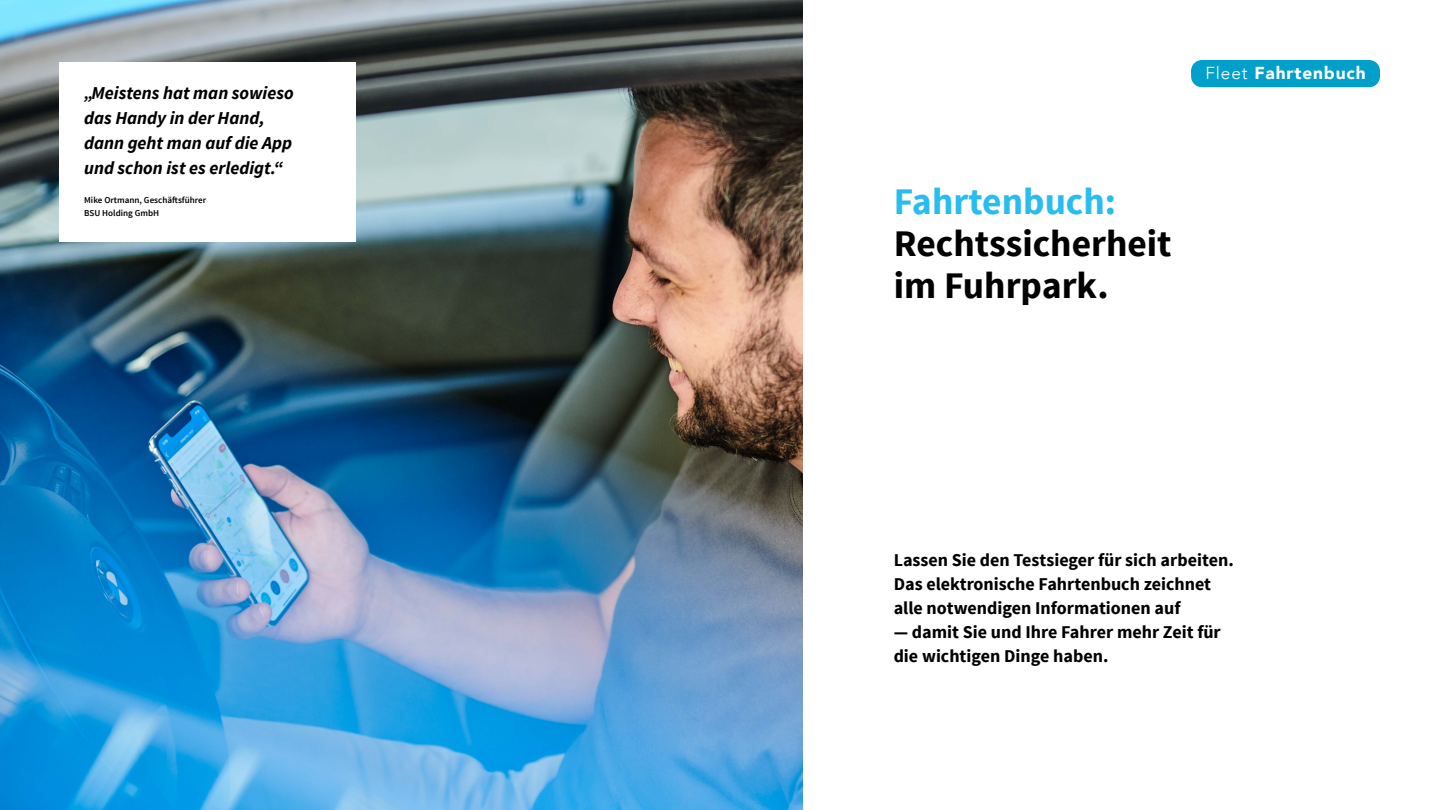
<style>
.page{position:relative;width:1440px;height:810px;background:#fff}
.page>*{position:absolute;margin:0;border:0;box-sizing:border-box;transform-origin:0 0}
.t1{font:700 37.5px/42px "Source Sans Pro";color:#000}
.t2{font:700 37.5px "Source Sans Pro";color:#29bdef}
.t3{font:italic 700 18.15px/24.9px "Source Sans Pro";color:#000}
.t4{font:700 18px/24px "Source Sans Pro";color:#000}
.t5{font:900 17.33px "Avenir";letter-spacing:.05em;color:#fff}
.t6{font:600 9.07px/12.5px "Source Sans Pro";color:#000}
.s1{font-weight:300}
</style>
<div class="page">
<img style="left:0;top:0;width:803px;height:810px">
<div style="left:59px;top:62px;width:297px;height:180px;background:#fff"></div>
<div style="left:1191px;top:60px;width:189px;height:27px;background:#00a0cb;border-radius:11px"></div>
<p class="t3" style="left:84px;top:81px;width:211px">„Meistens hat man sowieso das Handy in der Hand, dann geht man auf die App und schon ist es erledigt.“</p>
<p class="t6" style="left:84px;top:194px;width:123px">Mike Ortmann, Geschäftsführer<br>BSU Holding GmbH</p>
<p class="t5" style="left:1205px;top:58px;width:162px"><span class="s1">Fleet</span> Fahrtenbuch</p>
<h1 class="t2" style="left:894px;top:177px;width:224px">Fahrtenbuch:</h1>
<h1 class="t1" style="left:894px;top:224px;width:279px">Rechtssicherheit im Fuhrpark.</h1>
<p class="t4" style="left:894px;top:548px;width:342px">Lassen Sie den Testsieger für sich arbeiten.<br>Das elektronische Fahrtenbuch zeichnet alle notwendigen Informationen auf</p>
<p class="t4" style="left:894px;top:620px;width:329px">— damit Sie und Ihre Fahrer mehr Zeit für die wichtigen Dinge haben.</p>
</div>
